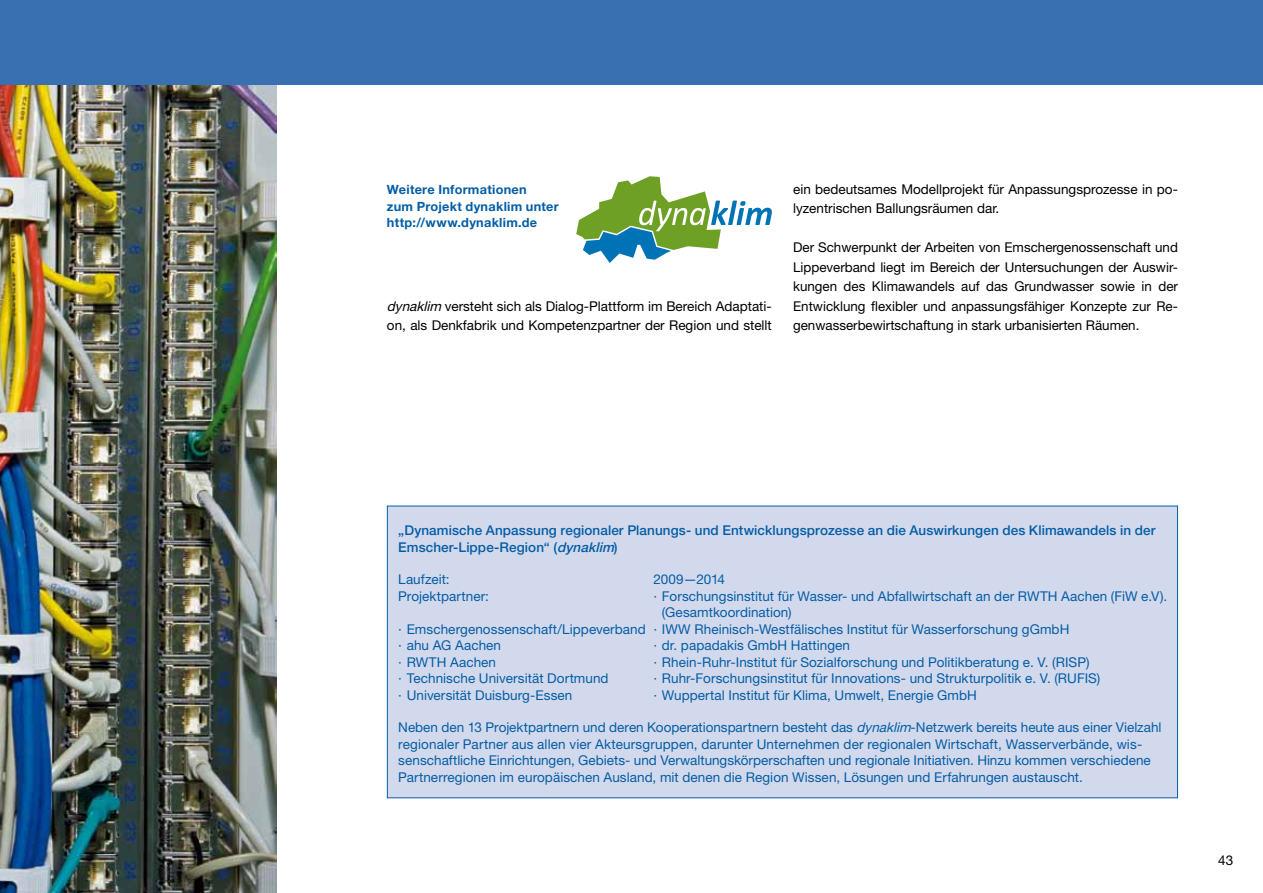
<style>
.page{position:relative;width:1263px;height:893px;background:#fff}
.page>*{position:absolute;margin:0;border:0;box-sizing:border-box;transform-origin:0 0}
.t1{font:13.5px/16.5px "Helvetica Neue LT Std";letter-spacing:.005em;color:#045da5}
.t2{font:13.5px/19.5px "Helvetica Neue LT Std";color:#000}
.t3{font:500 13.5px/16.5px "Helvetica Neue LT Std";letter-spacing:.005em;color:#045da5}
.t4{font:700 12.75px/16.5px "Helvetica Neue LT Std";letter-spacing:.02em;color:#045da5}
.s1{font-style:italic}
</style>
<div class="page">
<img style="left:0;top:85px;width:276px;height:808px">
<div style="left:0;top:0;width:1263px;height:85px;background:#3870b2"></div>
<svg style="left:576px;top:176px;width:196px;height:87px"></svg>
<div style="left:387px;top:506px;width:791px;height:292px;background:#d3d9ec"></div>
<p class="t4" style="left:387px;top:181px;width:173px">Weitere Informationen<br>zum Projekt dynaklim unter http://www.dynaklim.de</p>
<p class="t2" style="left:387px;top:296px;width:386px"><span class="s1">dynaklim</span> versteht sich als Dialog-Plattform im Bereich Adaptati&shy;on, als Denkfabrik und Kompetenzpartner der Region und stellt</p>
<p class="t2" style="left:793px;top:179px;width:386px">ein bedeutsames M odellprojekt für Anpassungsprozesse in po&shy;lyzentrischen Ballungsräumen dar.</p>
<p class="t2" style="left:793px;top:237px;width:386px;text-align:justify">Der Schwerpunkt der Arbeiten von Emschergenossenschaft und Lippeverband liegt im Bereich der Untersuchungen der Auswir&shy;kungen des Klimawandels auf das Grundwasser sowie in der Entwicklung flexibler und anpassungsfähiger Konzepte zur Re&shy;genwasserbewirtschaftung in stark urbanisierten Räumen.</p>
<p class="t3" style="left:398px;top:522px;width:759px">„Dynamische Anpassung regionaler Planungs- und Entwicklungsprozesse an die Auswirkungen des Klimawandels in der<br>Emscher-Lippe-Region“ (<span class="s1">dynaklim</span>)</p>
<p class="t1" style="left:398px;top:571px;width:53px">Laufzeit:</p>
<p class="t1" style="left:653px;top:571px;width:73px">2009—2014</p>
<p class="t1" style="left:398px;top:588px;width:92px">Projektpartner:</p>
<p class="t1" style="left:653px;top:588px;width:515px">· Forschungsinstitut für Wasser- und Abfallwirtschaft an der RWTH Aachen (FiW e.V).</p>
<p class="t1" style="left:662px;top:604px;width:131px">(Gesamtkoordination)</p>
<p class="t1" style="left:398px;top:621px;width:269px">· Emschergenossenschaft/Lippeverband · IWW</p>
<p class="t1" style="left:694px;top:621px;width:376px">Rheinisch-Westfälisches I nstitut für Wasserforschung gGmbH</p>
<p class="t1" style="left:398px;top:637px;width:104px">· ahu AG Aachen</p>
<p class="t1" style="left:653px;top:637px;width:198px">· dr. papadakis GmbH Hattingen</p>
<p class="t1" style="left:398px;top:654px;width:99px">· RWTH Aachen</p>
<p class="t1" style="left:653px;top:654px;width:438px">· Rhein-Ruhr-I nstitut für Sozialforschung und Politikberatung e. V. (RISP)</p>
<p class="t1" style="left:398px;top:670px;width:212px">· Technische Universität Dortmund</p>
<p class="t1" style="left:653px;top:670px;width:448px">· Ruhr-Forschungsinstitut für I nnovations- und Strukturpolitik e. V. (RUFIS)</p>
<p class="t1" style="left:398px;top:687px;width:176px">· Universität Duisburg-Essen</p>
<p class="t1" style="left:653px;top:687px;width:325px">· Wuppertal I nstitut für Klima, Umwelt, Energie GmbH</p>
<p class="t1" style="left:398px;top:719px;width:765px">Neben den 13 Projektpartnern und deren Kooperationspartnern besteht das <span class="s1">dynaklim</span>-Netzwerk bereits heute aus einer Vielzahl regionaler Partner aus allen vier Akteursgruppen, darunter Unternehmen der regionalen Wirtschaft, Wasserverbände, wis&shy;senschaftliche Einrichtungen, Gebiets- und Verwaltungskörperschaften und regionale I nitiativen. Hinzu kommen verschiedene Partnerregionen im europäischen Ausland, mit denen die Region Wissen, Lösungen und Erfahrungen austauscht.</p>
<p class="t2" style="left:1218px;top:850px;width:17px">43</p>
</div>
